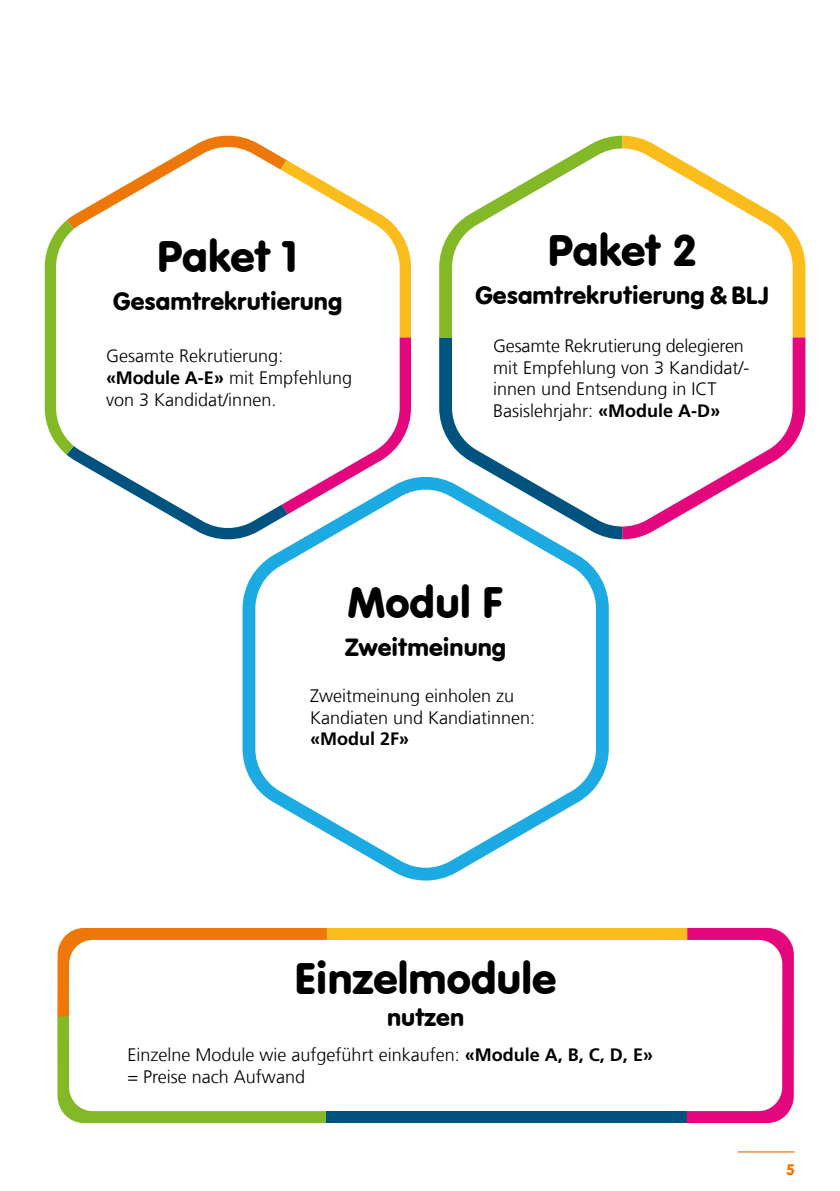
<style>
.page{position:relative;width:840px;height:1191px;background:#fff}
.page>*{position:absolute;margin:0;border:0;box-sizing:border-box;transform-origin:0 0}
.t1{font:46px "VAG Rundschrift D";color:#000}
.t2{font:26px "VAG Rundschrift D";color:#000}
.t3{font:300 18px/21.6px "Frutiger LT Com";color:#000}
.t4{font:700 18px "Frutiger LT Com";color:#000}
.t5{font:16px "VAG Rundschrift D";color:#ee7402}
.s1{font-weight:700}
</style>
<div class="page">
<hr style="left:737px;top:1151px;width:57px;height:1px;background:#ee7402">
<svg style="left:242px;top:476px;width:366px;height:404px"></svg>
<svg style="left:439px;top:136px;width:366px;height:403px"></svg>
<svg style="left:45px;top:135px;width:366px;height:404px"></svg>
<div style="left:326px;top:928px;width:361px;height:12px;background:#fbbd1b"></div>
<svg style="left:57px;top:928px;width:270px;height:195px"></svg>
<div style="left:326px;top:1111px;width:360px;height:12px;background:#00537f"></div>
<svg style="left:686px;top:928px;width:107px;height:195px"></svg>
<h1 class="t1" style="left:157px;top:230px;width:142px">Paket 1</h1>
<h2 class="t2" style="left:113px;top:286px;width:230px">Gesamtrekrutierung</h2>
<p class="t3" style="left:106px;top:345px;width:247px">Gesamte Rekrutierung: <span class="s1">«Module A-E»</span> mit Empfehlung von 3 Kandidat/innen.</p>
<h1 class="t1" style="left:547px;top:224px;width:150px">Paket 2</h1>
<h2 class="t2" style="left:475px;top:280px;width:295px">Gesamtrekrutierung &amp; BLJ</h2>
<p class="t3" style="left:493px;top:335px;width:258px">Gesamte Rekrutierung delegieren mit Empfehlung von 3 Kandidat/- innen und Entsendung in ICT<br>Basislehrjahr: <span class="s1">«Module A-D»</span></p>
<h1 class="t1" style="left:348px;top:576px;width:157px">Modul F</h1>
<h2 class="t2" style="left:345px;top:632px;width:163px">Zweitmeinung</h2>
<p class="t3" style="left:310px;top:685px;width:227px">Zweitmeinung einholen zu<br>Kandiaten und Kandiatinnen:</p>
<p class="t4" style="left:310px;top:728px;width:101px">«Modul 2F»</p>
<h1 class="t1" style="left:294px;top:952px;width:263px">Einzelmodule</h1>
<h2 class="t2" style="left:387px;top:1002px;width:79px">nutzen</h2>
<p class="t3" style="left:127px;top:1044px;width:527px">Einzelne Module wie aufgeführt einkaufen: <span class="s1">«Module A, B, C, D, E» </span>= Preise nach Aufwand</p>
<p class="t5" style="left:785px;top:1160px;width:10px">5</p>
</div>
